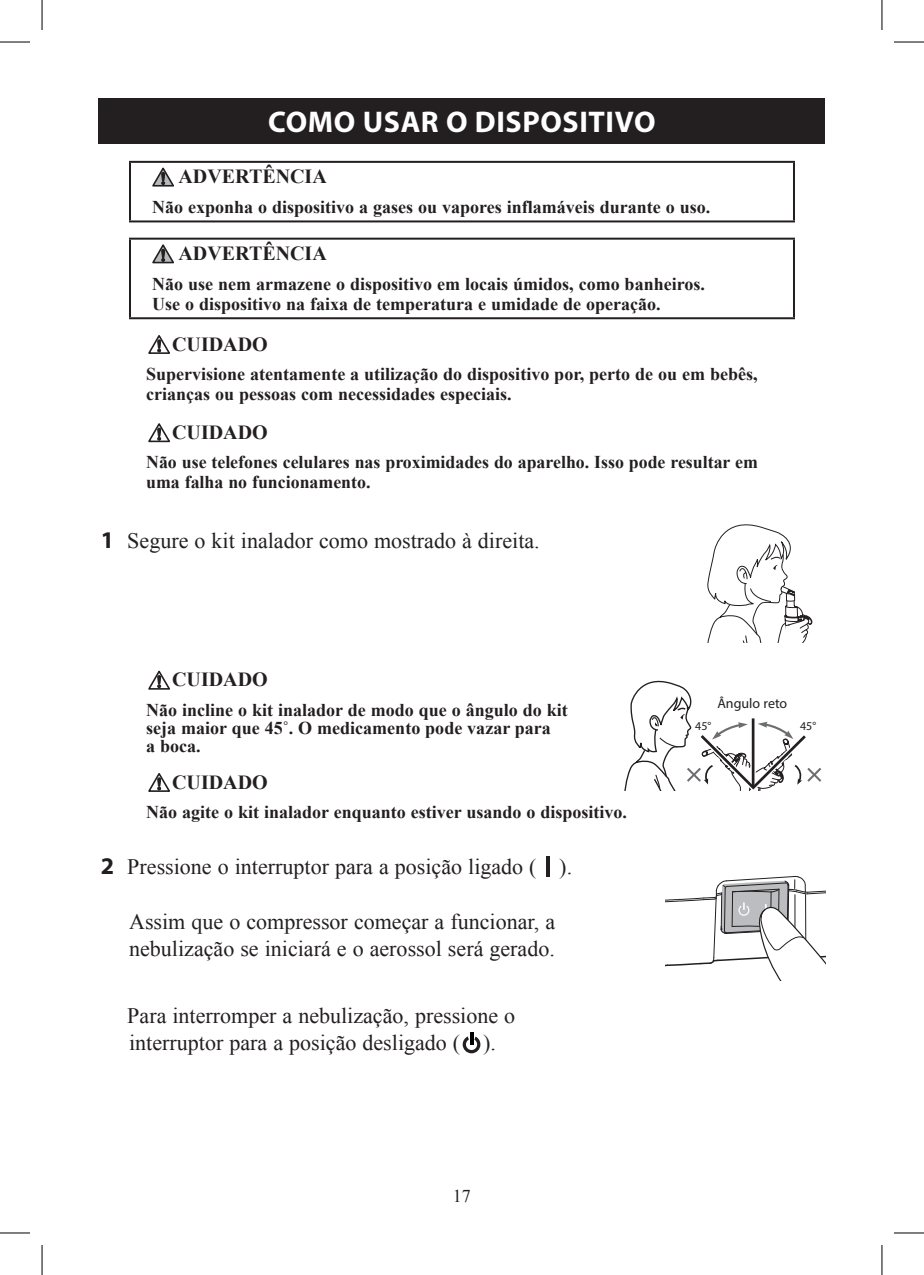
<style>
.page{position:relative;width:924px;height:1275px;background:#fff}
.page>*{position:absolute;margin:0;border:0;box-sizing:border-box;transform-origin:0 0}
.Title-1{font:700 30px "Myriad Pro";letter-spacing:.02em;color:#fff}
.Body{font:22px/26.4px "Times New Roman";color:#231f20}
.Warning_title{font:700 20px "Times New Roman";color:#231f20}
.Warning_text{font:700 18px/20px "Times New Roman";color:#231f20}
.t1{font:18px "Times New Roman";color:#231f20}
.Caption_7pt{font:14px "Myriad Pro";color:#231f20}
.Caption_7pt-2{font:12px "Myriad Pro";color:#231f20}
.s1{font-family:"Myriad Pro";font-weight:700;font-size:24px}
</style>
<div class="page">
<div style="left:99px;top:99px;width:725px;height:45px;background:#231f20"></div>
<hr style="left:129px;top:161px;width:665px;height:2px;background:#231f20">
<hr style="left:129px;top:163px;width:2px;height:57px;background:#231f20">
<hr style="left:792px;top:163px;width:2px;height:57px;background:#231f20">
<hr style="left:129px;top:220px;width:665px;height:2px;background:#231f20">
<svg style="left:152px;top:167px;width:22px;height:20px"></svg>
<hr style="left:129px;top:238px;width:665px;height:2px;background:#231f20">
<hr style="left:129px;top:240px;width:2px;height:77px;background:#231f20">
<hr style="left:792px;top:240px;width:2px;height:77px;background:#231f20">
<hr style="left:129px;top:317px;width:665px;height:2px;background:#231f20">
<svg style="left:152px;top:244px;width:22px;height:19px"></svg>
<svg style="left:148px;top:335px;width:22px;height:19px"></svg>
<svg style="left:148px;top:423px;width:22px;height:19px"></svg>
<svg style="left:148px;top:670px;width:22px;height:19px"></svg>
<svg style="left:148px;top:773px;width:22px;height:19px"></svg>
<hr style="left:546px;top:856px;width:3px;height:20px;background:#231f20">
<svg style="left:462px;top:1036px;width:18px;height:17px"></svg>
<svg style="left:469px;top:1032px;width:4px;height:12px"></svg>
<svg style="left:624px;top:524px;width:197px;height:266px"></svg>
<svg style="left:665px;top:876px;width:159px;height:104px"></svg>
<hr style="left:0;top:42px;width:30px;height:1px;background:#000">
<hr style="left:893px;top:42px;width:30px;height:1px;background:#000">
<hr style="left:0;top:1232px;width:30px;height:1px;background:#000">
<hr style="left:893px;top:1232px;width:30px;height:1px;background:#000">
<hr style="left:42px;top:0;width:1px;height:30px;background:#000">
<hr style="left:42px;top:1245px;width:1px;height:30px;background:#000">
<hr style="left:881px;top:0;width:1px;height:30px;background:#000">
<hr style="left:881px;top:1245px;width:1px;height:30px;background:#000">
<p class="Title-1" style="left:268px;top:105px;width:389px">COMO USAR O DISPOSITIVO</p>
<p class="Warning_title" style="left:178px;top:163px;width:150px">ADVERTÊNCIA</p>
<p class="Warning_text" style="left:152px;top:196px;width:559px">Não exponha o dispositivo a gases ou vapores inflamáveis durante o uso.</p>
<p class="Warning_title" style="left:178px;top:239px;width:150px">ADVERTÊNCIA</p>
<p class="Warning_text" style="left:152px;top:273px;width:554px">Não use nem armazene o dispositivo em locais úmidos, como banheiros.<br>Use o dispositivo na faixa de temperatura e umidade de operação.</p>
<p class="Warning_title" style="left:172px;top:330px;width:97px">CUIDADO</p>
<p class="Warning_text" style="left:146px;top:364px;width:612px">Supervisione atentamente a utilização do dispositivo por, perto de ou em bebês, crianças ou pessoas com necessidades especiais.</p>
<p class="Warning_title" style="left:172px;top:418px;width:97px">CUIDADO</p>
<p class="Warning_text" style="left:146px;top:452px;width:613px">Não use telefones celulares nas proximidades do aparelho. Isso pode resultar em uma falha no funcionamento.</p>
<p class="Body" style="left:101px;top:527px;width:440px"><span class="s1">1</span> Segure o kit inalador como mostrado à direita.</p>
<p class="Warning_title" style="left:172px;top:666px;width:97px">CUIDADO</p>
<p class="Warning_text" style="left:146px;top:700px;width:423px;line-height:18px">Não incline o kit inalador de modo que o ângulo do kit seja maior que 45˚. O medicamento pode vazar para<br>a boca.</p>
<p class="Warning_title" style="left:172px;top:768px;width:97px">CUIDADO</p>
<p class="Warning_text" style="left:146px;top:801px;width:482px">Não agite o kit inalador enquanto estiver usando o dispositivo.</p>
<p class="Body" style="left:101px;top:852px;width:472px"><span class="s1">2</span> Pressione o interruptor para a posição ligado ( ).</p>
<p class="Body" style="left:129px;top:908px;width:427px">Assim que o compressor começar a funcionar, a nebulização se iniciará e o aerossol será gerado.</p>
<p class="Body" style="left:127px;top:1002px;width:389px;line-height:27px">Para interromper a nebulização, pressione o interruptor para a posição desligado ( ).</p>
<p class="t1" style="left:453px;top:1184px;width:19px">17</p>
<p class="Caption_7pt" style="left:717px;top:695px;width:71px">Ângulo reto</p>
<p class="Caption_7pt-2" style="left:695px;top:719px;width:18px">45°</p>
<p class="Caption_7pt-2" style="left:799px;top:719px;width:18px">45°</p>
</div>
